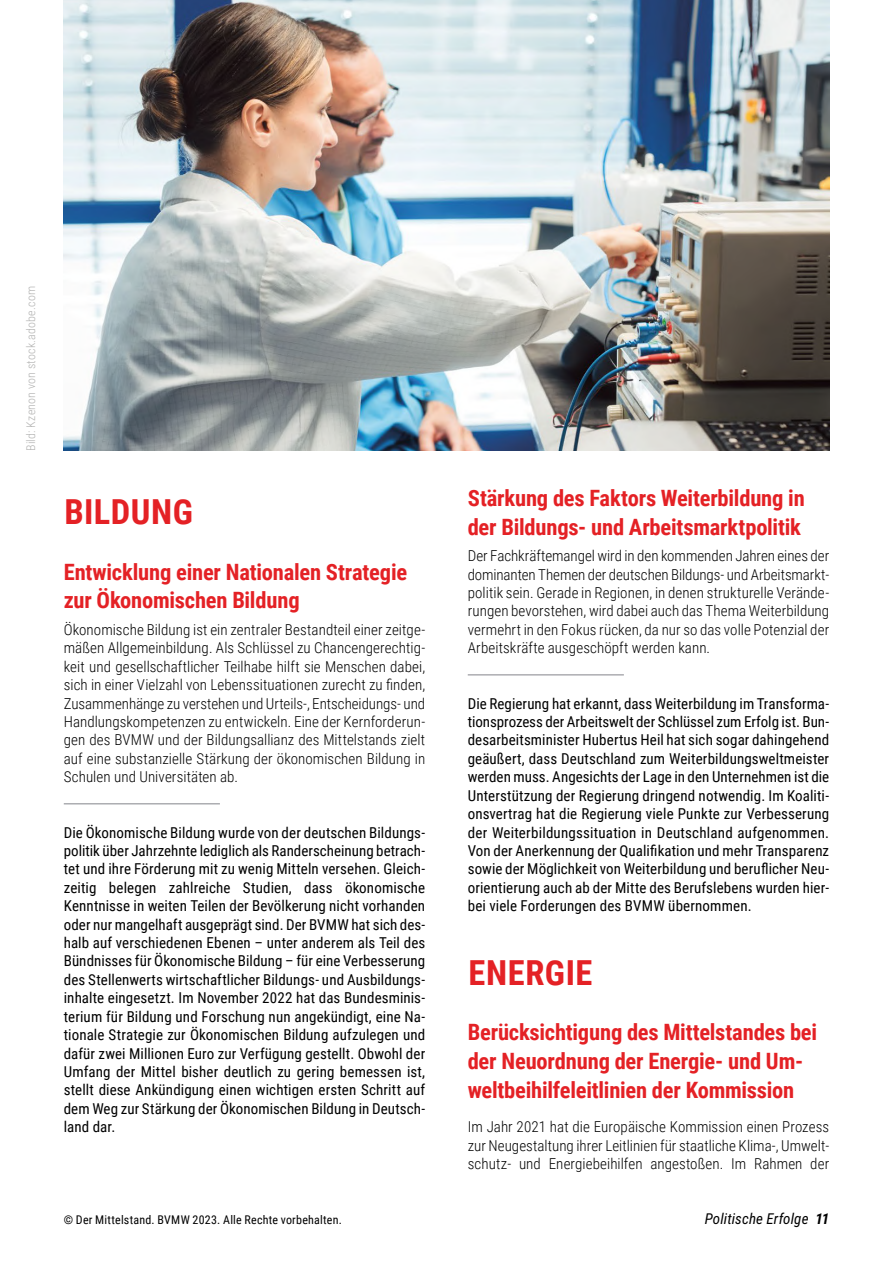
<style>
.page{position:relative;width:893px;height:1263px;background:#fff}
.page>*{position:absolute;margin:0;border:0;box-sizing:border-box;transform-origin:0 0}
.t1{font:700 34.5px "Roboto Condensed";letter-spacing:.015em;color:#e42125}
.t2{font:700 22.5px/28.8px "Roboto Condensed";letter-spacing:-.01em;color:#e42125}
.t3{font:15px/18.5px "Roboto Condensed";letter-spacing:.01em;color:#000;text-align:justify}
.t4{font:300 15px/18.5px "Roboto Condensed";letter-spacing:.005em;color:#000;text-align:justify}
.t5{font:italic 15px "Roboto Condensed";letter-spacing:.005em;color:#000}
.t6{font:12px "Roboto Condensed";letter-spacing:.02em;color:#000}
.t7{font:300 12px "Roboto Condensed";letter-spacing:.015em;color:#b2b2b1}
.s1{font-weight:700}
</style>
<div class="page">
<hr style="left:64px;top:803px;width:156px;height:1px;background:#83848a">
<hr style="left:468px;top:674px;width:156px;height:1px;background:#83848a">
<img style="left:64px;top:0;width:765px;height:451px">
<p class="t7" style="left:22px;top:451px;width:166px;rotate:-90deg">Bild: Kzenon von stock.adobe.com</p>
<h1 class="t1" style="left:64px;top:488px;width:130px">BILDUNG</h1>
<h2 class="t2" style="left:64px;top:556px;width:345px">Entwicklung einer Nationalen Strategie zur Ökonomischen Bildung</h2>
<p class="t4" style="left:64px;top:620px;width:363px">Ökonomische Bildung ist ein zentraler Bestandteil einer zeitge&shy;mäßen Allgemeinbildung. Als Schlüssel zu Chancengerechtig&shy;keit und gesellschaftlicher Teilhabe hilft sie Menschen dabei, sich in einer Vielzahl von Lebenssituationen zurecht zu finden, Zusammenhänge zu verstehen und Urteils-, Entscheidungs- und Handlungskompetenzen zu entwickeln. Eine der Kernforderun&shy;gen des BVMW und der Bildungsallianz des Mittelstands zielt auf eine substanzielle Stärkung der ökonomischen Bildung in Schulen und Universitäten ab.</p>
<p class="t3" style="left:64px;top:822px;width:363px">Die Ökonomische Bildung wurde von der deutschen Bildungs&shy;politik über Jahrzehnte lediglich als Randerscheinung betrach&shy;tet und ihre Förderung mit zu wenig Mitteln versehen. Gleich&shy;zeitig belegen zahlreiche Studien, dass ökonomische Kenntnisse in weiten Teilen der Bevölkerung nicht vorhanden oder nur mangelhaft ausgeprägt sind. Der BVMW hat sich des&shy;halb auf verschiedenen Ebenen – unter anderem als Teil des Bündnisses für Ökonomische Bildung – für eine Verbesserung des Stellenwerts wirtschaftlicher Bildungs- und Ausbildungs&shy;inhalte eingesetzt. Im November 2022 hat das Bundesminis&shy;terium für Bildung und Forschung nun angekündigt, eine Na&shy;tionale Strategie zur Ökonomischen Bildung aufzulegen und dafür zwei Millionen Euro zur Verfügung gestellt. Obwohl der Umfang der Mittel bisher deutlich zu gering bemessen ist, stellt diese Ankündigung einen wichtigen ersten Schritt auf dem Weg zur Stärkung der Ökonomischen Bildung in Deutsch&shy;land dar.</p>
<h2 class="t2" style="left:468px;top:483px;width:338px">Stärkung des Faktors Weiterbildung in der Bildungs- und Arbeitsmarktpolitik</h2>
<p class="t4" style="left:468px;top:546px;width:363px">Der Fachkräftemangel wird in den kommenden Jahren eines der dominanten Themen der deutschen Bildungs- und Arbeitsmarkt&shy;politik sein. Gerade in Regionen, in denen strukturelle Verände&shy;rungen bevorstehen, wird dabei auch das Thema Weiterbildung vermehrt in den Fokus rücken, da nur so das volle Potenzial der Arbeitskräfte ausgeschöpft werden kann.</p>
<p class="t3" style="left:468px;top:693px;width:363px">Die Regierung hat erkannt, dass Weiterbildung im Transforma&shy;tionsprozess der Arbeitswelt der Schlüssel zum Erfolg ist. Bun&shy;desarbeitsminister Hubertus Heil hat sich sogar dahingehend geäußert, dass Deutschland zum Weiterbildungsweltmeister werden muss. Angesichts der Lage in den Unternehmen ist die Unterstützung der Regierung dringend notwendig. Im Koaliti&shy;onsvertrag hat die Regierung viele Punkte zur Verbesserung der Weiterbildungssituation in Deutschland aufgenommen.<br>Von der Anerkennung der Qualifikation und mehr Transparenz sowie der Möglichkeit von Weiterbildung und beruflicher Neu&shy;orientierung auch ab der Mitte des Berufslebens wurden hier&shy;bei viele Forderungen des BVMW übernommen.</p>
<h1 class="t1" style="left:468px;top:948px;width:126px">ENERGIE</h1>
<h2 class="t2" style="left:468px;top:1017px;width:351px">Berücksichtigung des Mittelstandes bei der Neuordnung der Energie- und Um&shy;weltbeihilfeleitlinien der Kommission</h2>
<p class="t4" style="left:468px;top:1117px;width:363px">Im Jahr 2021 hat die Europäische Kommission einen Prozess zur Neugestaltung ihrer Leitlinien für staatliche Klima-, Umwelt&shy;schutz- und Energiebeihilfen angestoßen. Im Rahmen der</p>
<p class="t6" style="left:64px;top:1211px;width:280px">© Der Mittelstand. BVMW 2023. Alle Rechte vorbehalten.</p>
<p class="t5" style="left:705px;top:1208px;width:126px">Politische Erfolge <span class="s1">11</span></p>
</div>
